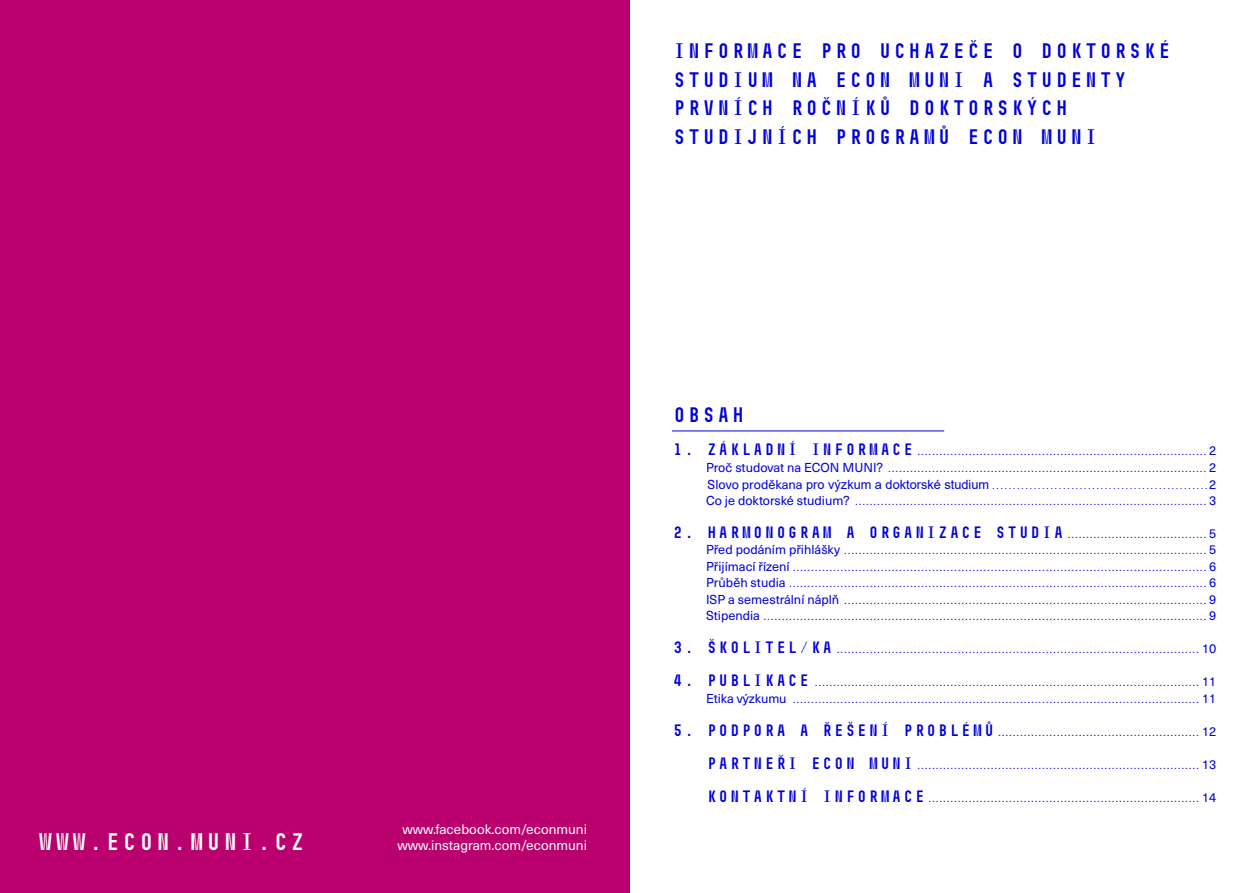
<style>
.page{position:relative;width:1259px;height:893px;background:#fff}
.page>*{position:absolute;margin:0;border:0;box-sizing:border-box;transform-origin:0 0}
.t1{font:700 24px "Muni";color:#fff}
.t2{font:700 21px/28.5px "Muni";color:#0000dc}
.t3{font:13.5px/16.2px "Neue Haas Unica Pro";color:#fff;text-align:center}
.t4{font:9.75px/16.5px "Neue Haas Unica Pro";color:#0000dc;text-align:right}
.t5{font:9.75px "Arial";color:#0000dc}
.s1{font-family:"Muni";font-weight:700;font-size:16.5px}
.s2{font-size:12.75px}
.s3{font-family:"Neue Haas Unica Pro";font-size:12.75px}
</style>
<div class="page">
<div style="left:0;top:0;width:629px;height:893px;background:#b9006e"></div>
<hr style="left:672px;top:431px;width:272px;height:1px;background:#0000dc">
<h2 class="t2" style="left:672px;top:37px;width:501px">INFORMACE PRO UCHAZEČE O DOKTORSKÉ<br>STUDIUM NA ECON MUNI A STUDENTY<br>PRVNÍCH ROČNÍKŮ DOKTORSKÝCH<br>STUDIJNÍCH PROGRAMŮ ECON MUNI</h2>
<h1 class="t1" style="left:37px;top:829px;width:270px">WWW.ECON.MUNI.CZ</h1>
<h3 class="t3" style="left:397px;top:822px;width:191px">www.facebook.com/econmuni www.instagram.com/econmuni</h3>
<h2 class="t2" style="left:672px;top:400px;width:75px">OBSAH</h2>
<p class="t4" style="left:672px;top:443px;width:546px"><span class="s1">1. ZÁKLADNÍ INFORMACE</span> ............................................................................... <span class="s2">2<br>Proč studovat na ECON MUNI?</span> ....................................................................................... <span class="s2">2</span></p>
<p class="t5" style="left:707px;top:479px;width:510px"><span class="s3">Slovo proděkana</span> <span class="s2">pro výzkum a doktorské studium</span> ....................................................<span class="s3">2</span></p>
<p class="t4" style="left:706px;top:493px;width:512px"><span class="s2">Co je doktorské studium?</span> ................................................................................................ <span class="s2">3</span></p>
<p class="t4" style="left:706px;top:526px;width:512px;text-align:justify;text-indent:-34px"><span class="s1">2. HARMONOGRAM A ORGANIZACE STUDIA</span> ...................................... <span class="s2">5<br>Před podáním přihlášky</span> ................................................................................................... <span class="s2">5<br>Přijímací řízení</span> ................................................................................................................. <span class="s2">6<br>Průběh studia</span> .................................................................................................................. <span class="s2">6<br>ISP a semestrální náplň</span> ................................................................................................... <span class="s2">9<br>Stipendia</span> ......................................................................................................................... <span class="s2">9</span></p>
<p class="t4" style="left:672px;top:641px;width:546px"><span class="s1">3. ŠKOLITEL/KA</span> ................................................................................................... <span class="s2">10</span></p>
<p class="t4" style="left:672px;top:674px;width:546px"><span class="s1">4. PUBLIKACE</span> ......................................................................................................... <span class="s2">11<br>Etika výzkumu</span> ............................................................................................................... <span class="s2">11</span></p>
<p class="t4" style="left:672px;top:724px;width:546px"><span class="s1">5. PODPORA A ŘEŠENÍ PROBLÉMŮ</span> ....................................................... <span class="s2">12</span></p>
<p class="t4" style="left:706px;top:757px;width:512px"><span class="s1">PARTNEŘI ECON MUNI</span> ............................................................................. <span class="s2">13</span></p>
<p class="t4" style="left:706px;top:790px;width:512px"><span class="s1">KONTAKTNÍ INFORMACE</span> .......................................................................... <span class="s2">14</span></p>
</div>
